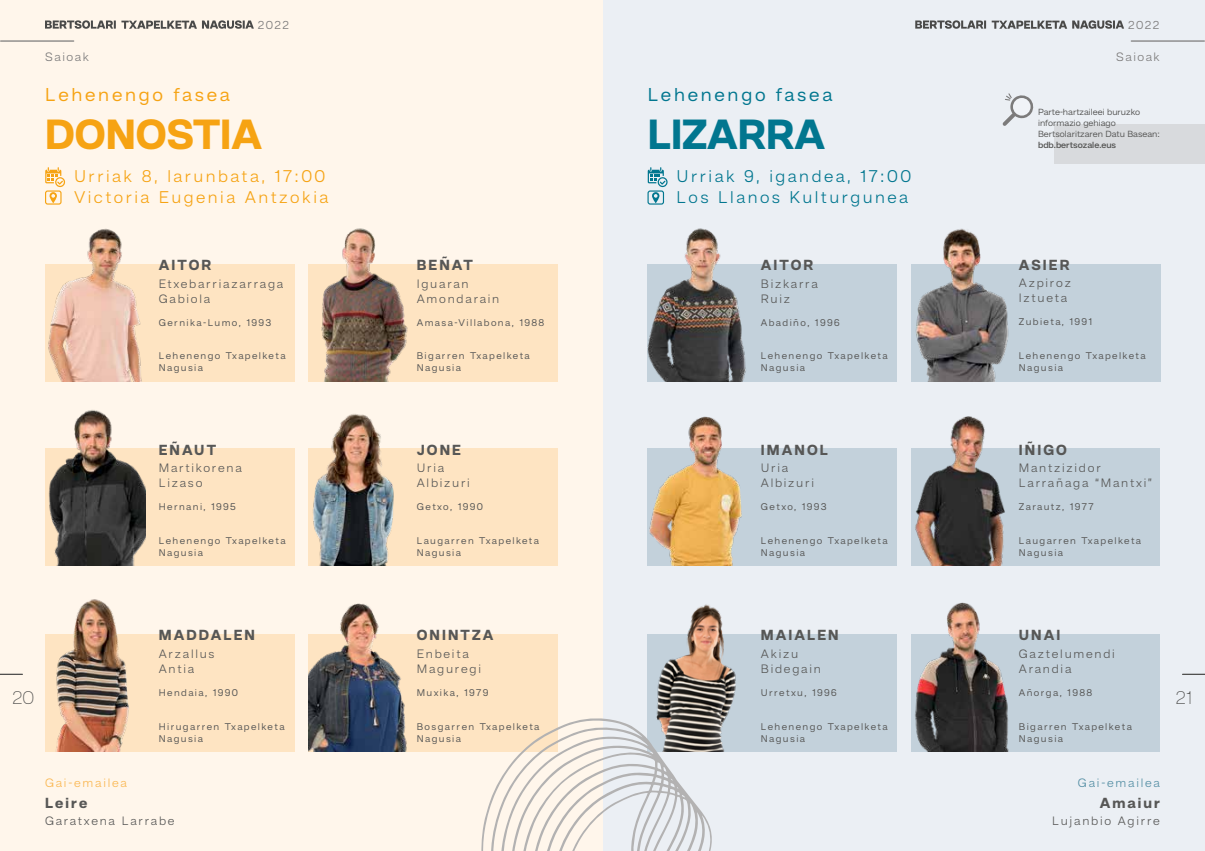
<style>
.page{position:relative;width:1205px;height:851px;background:#fff}
.page>*{position:absolute;margin:0;border:0;box-sizing:border-box;transform-origin:0 0}
.t1{font:800 43.25px "Hando";color:#f6a313}
.t2{font:800 43.25px "Hando";color:#01768f}
.t3{font:19.12px "Hando";letter-spacing:.14em;color:#f6a313}
.t4{font:19.12px "Hando";letter-spacing:.14em;color:#01768f}
.t5{font:100 18.75px "Hando";color:#4a4a49}
.t6{font:300 17.38px/20.9px "Hando";letter-spacing:.14em;color:#f6a313}
.t7{font:300 17.38px/20.9px "Hando";letter-spacing:.14em;color:#01768f}
.t8{font:800 15px "Hando";letter-spacing:.14em;color:#575756}
.t9{font:300 12.5px/15px "Hando";letter-spacing:.14em;color:#575756}
.t10{font:300 12.5px "Hando";letter-spacing:.12em;color:#7c7b7b}
.t11{font:300 12.5px "Hando";letter-spacing:.14em;color:#fab64f}
.t12{font:300 12.5px "Hando";letter-spacing:.14em;color:#528da3}
.t13{font:300 11.75px "Hando";letter-spacing:.12em;color:#7c7b7b}
.t14{font:10px/12px "Hando";letter-spacing:.14em;color:#575756}
.t15{font:9.12px/11px "Hando";color:#575756}
.t16{font:600 9.12px "Hando";color:#575756}
</style>
<div class="page">
<div style="left:602px;top:0;width:603px;height:850px;background:#ebeff4"></div>
<div style="left:912px;top:633px;width:248px;height:118px;background:#c3d1db"></div>
<img style="left:912px;top:602px;width:100px;height:149px">
<div style="left:647px;top:633px;width:249px;height:118px;background:#c3d1db"></div>
<img style="left:647px;top:604px;width:101px;height:113px">
<div style="left:912px;top:448px;width:248px;height:117px;background:#c3d1db"></div>
<img style="left:915px;top:416px;width:90px;height:149px">
<div style="left:647px;top:448px;width:249px;height:117px;background:#c3d1db"></div>
<img style="left:649px;top:416px;width:93px;height:149px">
<div style="left:647px;top:264px;width:249px;height:117px;background:#c3d1db"></div>
<img style="left:647px;top:228px;width:99px;height:153px">
<div style="left:912px;top:264px;width:249px;height:117px;background:#c3d1db"></div>
<img style="left:916px;top:228px;width:93px;height:153px">
<div style="left:0;top:0;width:602px;height:850px;background:#fff6eb"></div>
<div style="left:308px;top:633px;width:249px;height:118px;background:#fee4c2"></div>
<img style="left:308px;top:603px;width:101px;height:148px">
<div style="left:45px;top:633px;width:249px;height:118px;background:#fee4c2"></div>
<img style="left:45px;top:599px;width:101px;height:152px">
<div style="left:308px;top:448px;width:249px;height:117px;background:#fee4c2"></div>
<img style="left:313px;top:414px;width:81px;height:151px">
<div style="left:45px;top:448px;width:249px;height:117px;background:#fee4c2"></div>
<img style="left:48px;top:410px;width:98px;height:155px">
<div style="left:308px;top:264px;width:249px;height:117px;background:#fee4c2"></div>
<img style="left:321px;top:228px;width:87px;height:153px">
<div style="left:45px;top:264px;width:249px;height:117px;background:#fee4c2"></div>
<img style="left:48px;top:228px;width:94px;height:153px">
<svg style="left:915px;top:20px;width:209px;height:9px"></svg>
<svg style="left:1182px;top:673px;width:23px;height:1px"></svg>
<hr style="left:1131px;top:40px;width:73px;height:2px;background:#7c7b7b">
<svg style="left:45px;top:20px;width:209px;height:9px"></svg>
<hr style="left:1px;top:40px;width:73px;height:2px;background:#7c7b7b">
<svg style="left:0;top:673px;width:22px;height:1px"></svg>
<svg style="left:411px;top:717px;width:340px;height:133px"></svg>
<div style="left:1054px;top:124px;width:151px;height:40px;background:#d8dadd"></div>
<svg style="left:1002px;top:93px;width:32px;height:33px"></svg>
<div style="left:45px;top:190px;width:17px;height:14px;border:1px solid #f6a313;border-radius:2px"></div>
<svg style="left:45px;top:167px;width:20px;height:36px"></svg>
<div style="left:647px;top:190px;width:17px;height:14px;border:1px solid #01768f;border-radius:2px"></div>
<svg style="left:648px;top:167px;width:19px;height:36px"></svg>
<p class="t13" style="left:258px;top:18px;width:33px">2022</p>
<p class="t13" style="left:1128px;top:18px;width:33px">2022</p>
<p class="t10" style="left:45px;top:49px;width:45px">Saioak</p>
<p class="t10" style="left:1116px;top:49px;width:45px">Saioak</p>
<h2 class="t3" style="left:45px;top:83px;width:186px">Lehenengo fasea</h2>
<h2 class="t4" style="left:648px;top:83px;width:186px">Lehenengo fasea</h2>
<h1 class="t1" style="left:45px;top:108px;width:218px">DONOSTIA</h1>
<h3 class="t6" style="left:74px;top:165px;width:256px">Urriak 8, larunbata, 17:00<br>Victoria Eugenia Antzokia</h3>
<h1 class="t2" style="left:648px;top:108px;width:179px">LIZARRA</h1>
<h3 class="t7" style="left:676px;top:165px;width:236px">Urriak 9, igandea, 17:00<br>Los Llanos Kulturgunea</h3>
<p class="t15" style="left:1038px;top:106px;width:123px">Parte-hartzaileei buruzko informazio gehiago<br>Bertsolaritzaren Datu Basean:</p>
<p class="t16" style="left:1038px;top:139px;width:80px">bdb.bertsozale.eus</p>
<h3 class="t8" style="left:159px;top:256px;width:54px">AITOR</h3>
<p class="t9" style="left:159px;top:275px;width:126px">Etxebarriazarraga<br>Gabiola</p>
<p class="t14" style="left:159px;top:316px;width:114px">Gernika-Lumo, 1993</p>
<p class="t14" style="left:159px;top:349px;width:128px">Lehenengo Txapelketa<br>Nagusia</p>
<h3 class="t8" style="left:417px;top:256px;width:58px">BEÑAT</h3>
<p class="t9" style="left:417px;top:275px;width:84px">Iguaran<br>Amondarain</p>
<p class="t14" style="left:417px;top:316px;width:129px">Amasa-Villabona, 1988</p>
<p class="t14" style="left:417px;top:349px;width:115px">Bigarren Txapelketa<br>Nagusia</p>
<h3 class="t8" style="left:761px;top:256px;width:54px">AITOR</h3>
<p class="t9" style="left:761px;top:275px;width:58px">Bizkarra<br>Ruiz</p>
<p class="t14" style="left:761px;top:316px;width:80px">Abadiño, 1996</p>
<p class="t14" style="left:761px;top:349px;width:128px">Lehenengo Txapelketa<br>Nagusia</p>
<h3 class="t8" style="left:1019px;top:255px;width:52px">ASIER</h3>
<p class="t9" style="left:1019px;top:275px;width:54px">Azpiroz<br>Iztueta</p>
<p class="t14" style="left:1019px;top:316px;width:75px">Zubieta, 1991</p>
<p class="t14" style="left:1019px;top:349px;width:128px">Lehenengo Txapelketa<br>Nagusia</p>
<h3 class="t8" style="left:159px;top:440px;width:59px">EÑAUT</h3>
<p class="t9" style="left:159px;top:460px;width:85px">Martikorena<br>Lizaso</p>
<h3 class="t8" style="left:417px;top:440px;width:46px">JONE</h3>
<p class="t9" style="left:417px;top:460px;width:55px">Uria<br>Albizuri</p>
<h3 class="t8" style="left:761px;top:440px;width:69px">IMANOL</h3>
<p class="t9" style="left:761px;top:460px;width:55px">Uria<br>Albizuri</p>
<h3 class="t8" style="left:1019px;top:440px;width:50px">IÑIGO</h3>
<p class="t9" style="left:1019px;top:460px;width:135px">Mantzizidor<br>Larrañaga “Mantxi”</p>
<p class="t14" style="left:159px;top:500px;width:79px">Hernani, 1995</p>
<p class="t14" style="left:417px;top:500px;width:68px">Getxo, 1990</p>
<p class="t14" style="left:761px;top:500px;width:67px">Getxo, 1993</p>
<p class="t14" style="left:1019px;top:500px;width:76px">Zarautz, 1977</p>
<p class="t14" style="left:159px;top:534px;width:128px">Lehenengo Txapelketa<br>Nagusia</p>
<p class="t14" style="left:417px;top:534px;width:124px">Laugarren Txapelketa<br>Nagusia</p>
<p class="t14" style="left:761px;top:534px;width:128px">Lehenengo Txapelketa<br>Nagusia</p>
<p class="t14" style="left:1019px;top:534px;width:124px">Laugarren Txapelketa<br>Nagusia</p>
<h3 class="t5" style="left:12px;top:686px;width:23px">20</h3>
<h3 class="t8" style="left:159px;top:626px;width:98px">MADDALEN</h3>
<p class="t9" style="left:159px;top:645px;width:57px">Arzallus<br>Antia</p>
<p class="t14" style="left:159px;top:686px;width:81px">Hendaia, 1990</p>
<p class="t14" style="left:159px;top:719px;width:127px">Hirugarren Txapelketa<br>Nagusia</p>
<p class="t11" style="left:45px;top:774px;width:83px">Gai-emailea</p>
<h3 class="t8" style="left:45px;top:793px;width:44px">Leire</h3>
<p class="t9" style="left:45px;top:812px;width:131px">Garatxena Larrabe</p>
<h3 class="t8" style="left:417px;top:626px;width:78px">ONINTZA</h3>
<p class="t9" style="left:417px;top:645px;width:66px">Enbeita<br>Maguregi</p>
<p class="t14" style="left:417px;top:686px;width:73px">Muxika, 1979</p>
<p class="t14" style="left:417px;top:719px;width:124px">Bosgarren Txapelketa<br>Nagusia</p>
<h3 class="t8" style="left:761px;top:626px;width:79px">MAIALEN</h3>
<p class="t9" style="left:761px;top:645px;width:62px">Akizu<br>Bidegain</p>
<h3 class="t8" style="left:1019px;top:626px;width:43px">UNAI</h3>
<p class="t9" style="left:1019px;top:645px;width:98px">Gaztelumendi<br>Arandia</p>
<p class="t14" style="left:761px;top:686px;width:77px">Urretxu, 1996</p>
<p class="t14" style="left:1019px;top:686px;width:75px">Añorga, 1988</p>
<h3 class="t5" style="left:1176px;top:686px;width:18px">21</h3>
<p class="t14" style="left:761px;top:719px;width:128px">Lehenengo Txapelketa<br>Nagusia</p>
<p class="t14" style="left:1019px;top:719px;width:115px">Bigarren Txapelketa<br>Nagusia</p>
<p class="t12" style="left:1078px;top:774px;width:83px">Gai-emailea</p>
<h3 class="t8" style="left:1099px;top:793px;width:62px">Amaiur</h3>
<p class="t9" style="left:1052px;top:812px;width:109px">Lujanbio Agirre</p>
</div>
